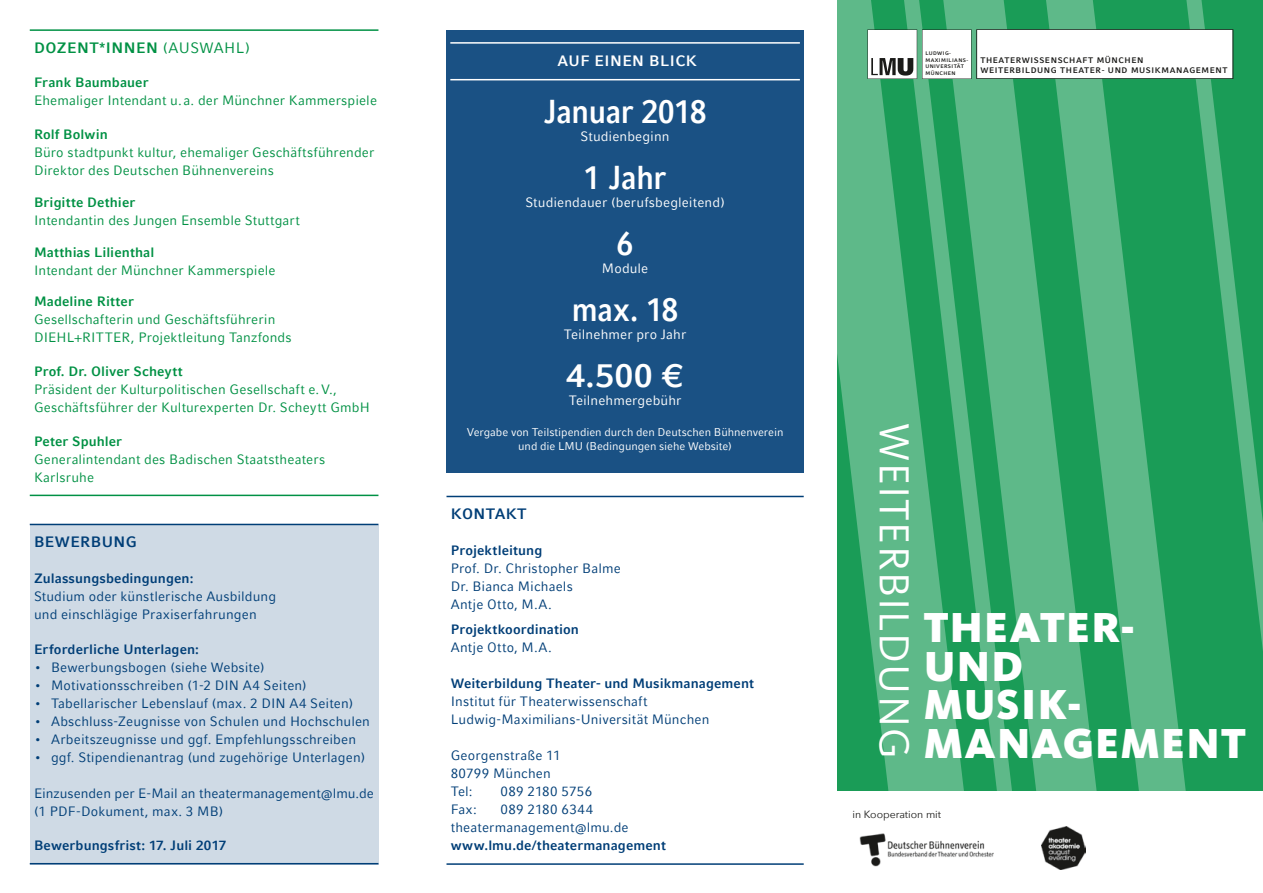
<style>
.page{position:relative;width:1263px;height:893px;background:#fff}
.page>*{position:absolute;margin:0;border:0;box-sizing:border-box;transform-origin:0 0}
.t1{font:900 43.5px/38.4px "Kievit";letter-spacing:.03em;color:#fff}
.t2{font:43.5px "Kievit";letter-spacing:.03em;color:#fff}
.t3{font:700 33px "LMU Compatil Fact";letter-spacing:-.015em;color:#fff;scale:.89 1}
.t4{font:700 33px "LMU Compatil Fact";letter-spacing:-.015em;color:#fff}
.t5{font:700 15px "LMU Compatil Fact";letter-spacing:.03em;color:#009144}
.t6{font:700 15px "LMU Compatil Fact";letter-spacing:.03em;color:#003e77}
.t7{font:700 15px "LMU Compatil Fact";letter-spacing:.03em;color:#fff}
.t8{font:13.5px/18px "LMU Compatil Fact";letter-spacing:.01em;color:#003e77}
.t9{font:13.5px/18px "LMU Compatil Fact";letter-spacing:.01em;color:#009144}
.t10{font:700 13.5px "LMU Compatil Fact";letter-spacing:.005em;color:#003e77}
.t11{font:700 13.5px "LMU Compatil Fact";letter-spacing:.005em;color:#009144}
.t12{font:13.5px "LMU Compatil Fact";letter-spacing:.01em;color:#fff}
.t13{font:11.25px/13.5px "LMU Compatil Fact";letter-spacing:-.005em;color:#fff;text-align:center}
.t14{font:10.5px "Avenir Next";color:#1a1a18}
.t15{font:700 8.1px/10.4px "LMU Compatil Fact";letter-spacing:.075em;color:#1a1a18}
.t16{font:700 5.25px/6.6px "LMU Compatil Fact";letter-spacing:.075em;color:#1a1a18}
.s1{font-weight:400}
</style>
<div class="page">
<div style="left:30px;top:525px;width:348px;height:339px;background:#cfdae5"></div>
<svg style="left:1218px;top:0;width:45px;height:791px;background:#25a05f"></svg>
<svg style="left:768px;top:0;width:113px;height:791px"></svg>
<svg style="left:1129px;top:0;width:89px;height:791px;background:#2aa262"></svg>
<svg style="left:881px;top:0;width:34px;height:791px;background:#4db27d"></svg>
<svg style="left:915px;top:0;width:214px;height:870px;background:#4cb17b"></svg>
<hr style="left:30px;top:524px;width:348px;height:1px;background:#003e77">
<hr style="left:30px;top:863px;width:348px;height:1px;background:#003e77">
<hr style="left:30px;top:29px;width:348px;height:2px;background:#009144">
<hr style="left:30px;top:495px;width:348px;height:1px;background:#009144">
<div style="left:446px;top:30px;width:358px;height:442px;background:#1a5184"></div>
<hr style="left:450px;top:42px;width:350px;height:2px;background:#fff">
<hr style="left:450px;top:79px;width:350px;height:1px;background:#fff">
<hr style="left:446px;top:496px;width:358px;height:1px;background:#003e77">
<hr style="left:446px;top:863px;width:358px;height:2px;background:#003e77">
<svg style="left:867px;top:29px;width:366px;height:50px"></svg>
<img style="left:859px;top:826px;width:140px;height:44px">
<img style="left:1042px;top:826px;width:43px;height:43px">
<p class="t5" style="left:34px;top:39px;width:217px">DOZENT*INNEN <span class="s1">(AUSWAHL)</span></p>
<p class="t11" style="left:34px;top:75px;width:116px">Frank Baumbauer</p>
<p class="t9" style="left:34px;top:92px;width:344px">Ehemaliger Intendant u.a. der Münchner Kammerspiele</p>
<p class="t11" style="left:34px;top:126px;width:75px">Rolf Bolwin</p>
<p class="t9" style="left:34px;top:143px;width:342px">Büro stadtpunkt kultur, ehemaliger Geschäftsführender<br>Direktor des Deutschen Bühnenvereins</p>
<p class="t11" style="left:34px;top:194px;width:103px">Brigitte Dethier</p>
<p class="t9" style="left:34px;top:211px;width:267px">Intendantin des Jungen Ensemble Stuttgart</p>
<p class="t11" style="left:34px;top:244px;width:122px">Matthias Lilienthal</p>
<p class="t9" style="left:34px;top:261px;width:243px">Intendant der Münchner Kammerspiele</p>
<p class="t11" style="left:34px;top:294px;width:101px">Madeline Ritter</p>
<p class="t9" style="left:34px;top:311px;width:259px">Gesellschafterin und Geschäftsführerin<br>DIEHL+RITTER, Projektleitung Tanzfonds</p>
<p class="t11" style="left:34px;top:363px;width:150px">Prof. Dr. Oliver Scheytt</p>
<p class="t9" style="left:34px;top:380px;width:337px">Präsident der Kulturpolitischen Gesellschaft e.V.,<br>Geschäftsführer der Kulturexperten Dr. Scheytt GmbH</p>
<p class="t11" style="left:34px;top:433px;width:90px">Peter Spuhler</p>
<p class="t9" style="left:34px;top:450px;width:293px">Generalintendant des Badischen Staatstheaters<br>Karlsruhe</p>
<p class="t6" style="left:34px;top:533px;width:104px">BEWERBUNG</p>
<p class="t10" style="left:34px;top:571px;width:161px">Zulassungsbedingungen:</p>
<p class="t8" style="left:34px;top:588px;width:244px">Studium oder künstlerische Ausbildung und einschlägige Praxiserfahrungen</p>
<p class="t10" style="left:34px;top:641px;width:167px">Erforderliche Unterlagen:</p>
<p class="t8" style="left:34px;top:658px;width:232px">• Bewerbungsbogen (siehe Website)</p>
<p class="t8" style="left:34px;top:676px;width:274px">• Motivationsschreiben (1-2 DIN A4 Seiten)</p>
<p class="t8" style="left:34px;top:694px;width:321px">• Tabellarischer Lebenslauf (max. 2 DIN A4 Seiten)</p>
<p class="t8" style="left:34px;top:712px;width:337px">• Abschluss-Zeugnisse von Schulen und Hochschulen</p>
<p class="t8" style="left:34px;top:730px;width:324px">• Arbeitszeugnisse und ggf. Empfehlungsschreiben</p>
<p class="t8" style="left:34px;top:748px;width:333px">• ggf. Stipendienantrag (und zugehörige Unterlagen)</p>
<p class="t8" style="left:34px;top:784px;width:341px">Einzusenden per E-Mail an theatermanagement@lmu.de (1 PDF-Dokument, max. 3 MB)</p>
<p class="t10" style="left:34px;top:837px;width:194px">Bewerbungsfrist: 17. Juli 2017</p>
<p class="t7" style="left:557px;top:52px;width:141px">AUF EINEN BLICK</p>
<h2 class="t3" style="left:544px;top:92px;width:184px">Januar 2018</h2>
<p class="t12" style="left:580px;top:128px;width:91px">Studienbeginn</p>
<h2 class="t3" style="left:584px;top:158px;width:94px">1 Jahr</h2>
<p class="t12" style="left:525px;top:194px;width:201px">Studiendauer (berufsbegleitend)</p>
<h2 class="t3" style="left:617px;top:224px;width:20px">6</h2>
<p class="t12" style="left:602px;top:260px;width:48px">Module</p>
<h2 class="t3" style="left:572px;top:290px;width:121px">max. 18</h2>
<p class="t12" style="left:564px;top:326px;width:124px">Teilnehmer pro Jahr</p>
<h2 class="t4" style="left:566px;top:356px;width:119px">4.500 €</h2>
<p class="t12" style="left:569px;top:392px;width:114px">Teilnehmergebühr</p>
<p class="t13" style="left:467px;top:426px;width:318px">Vergabe von Teilstipendien durch den Deutschen Bühnenverein und die LMU (Bedingungen siehe Website)</p>
<p class="t6" style="left:451px;top:505px;width:77px">KONTAKT</p>
<p class="t10" style="left:451px;top:543px;width:93px">Projektleitung</p>
<p class="t8" style="left:451px;top:560px;width:171px">Prof. Dr. Christopher Balme<br>Dr. Bianca Michaels<br>Antje Otto, M.A.</p>
<p class="t10" style="left:451px;top:622px;width:130px">Projektkoordination</p>
<p class="t8" style="left:451px;top:638px;width:103px">Antje Otto, M.A.</p>
<p class="t10" style="left:451px;top:676px;width:305px">Weiterbildung Theater- und Musikmanagement</p>
<p class="t8" style="left:451px;top:692px;width:260px">Institut für Theaterwissenschaft<br>Ludwig-Maximilians-Universität München</p>
<p class="t8" style="left:451px;top:746px;width:111px">Georgenstraße 11<br>80799 München<br>Tel:</p>
<p class="t8" style="left:500px;top:782px;width:93px">089 2180 5756</p>
<p class="t8" style="left:451px;top:800px;width:179px;text-indent:50px">089 2180 6344 theatermanagement@lmu.de</p>
<p class="t10" style="left:451px;top:838px;width:217px">www.lmu.de/theatermanagement</p>
<p class="t8" style="left:451px;top:800px;width:28px">Fax:</p>
<p class="t16" style="left:925px;top:50px;width:44px">LUDWIG-<br>MAXIMILIANS-<br>UNIVERSITÄT<br>MÜNCHEN</p>
<p class="t15" style="left:980px;top:55px;width:249px">THEATERWISSENSCHAFT MÜNCHEN<br>WEITERBILDUNG THEATER- UND MUSIKMANAGEMENT</p>
<h1 class="t2" style="left:918px;top:423px;width:337px;rotate:90deg">WEITERBILDUNG</h1>
<h1 class="t1" style="left:924px;top:608px;width:324px">THEATER-<br>UND<br>MUSIK-<br>MANAGEMENT</h1>
<p class="t14" style="left:853px;top:806px;width:90px">in Kooperation mit</p>
</div>
